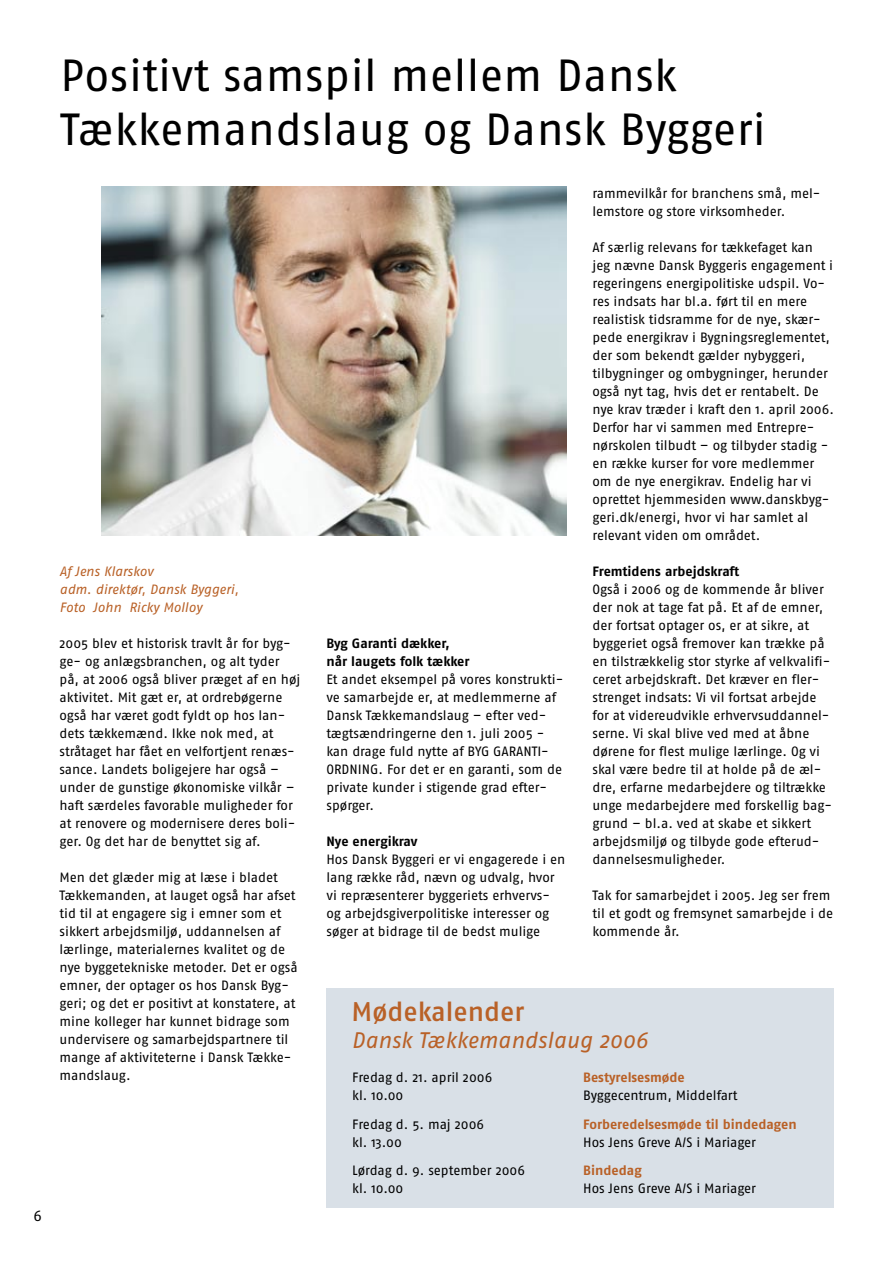
<style>
.page{position:relative;width:893px;height:1263px;background:#fff}
.page>*{position:absolute;margin:0;border:0;box-sizing:border-box;transform-origin:0 0}
.t1{font:45px/54px "Fago No";letter-spacing:.005em;color:#000}
.t2{font:27px "Fago No Med";color:#b96127}
.t3{font:italic 22.5px "Fago No";color:#b96127}
.t4{font:13.5px/18px "Fago No";letter-spacing:-.005em;color:#000}
.t5{font:700 13.5px/18px "Fago No";letter-spacing:-.005em;color:#000}
.t6{font:italic 13.5px/18px "Fago No";letter-spacing:-.005em;color:#b96127}
.t7{font:700 13.5px "Fago No";color:#b96127}
</style>
<div class="page">
<div style="left:326px;top:988px;width:507px;height:220px;background:#d9e0e7"></div>
<img style="left:101px;top:186px;width:466px;height:350px">
<h1 class="t1" style="left:61px;top:48px;width:707px">Positivt samspil mellem Dansk<br>Tækkemandslaug og Dansk Byggeri</h1>
<p class="t6" style="left:60px;top:562px;width:181px">Af Jens Klarskov<br>adm. direktør, Dansk Byggeri,<br>Foto John Ricky Molloy</p>
<p class="t4" style="left:60px;top:634px;width:242px">2005 blev et historisk travlt år for byg&shy;ge- og anlægsbranchen, og alt tyder på, at 2006 også bliver præget af en høj aktivitet. Mit gæt er, at ordrebøgerne også har været godt fyldt op hos lan&shy;dets tækkemænd. Ikke nok med, at stråtaget har fået en velfortjent renæs&shy;sance. Landets boligejere har også – under de gunstige økonomiske vilkår – haft særdeles favorable muligheder for at renovere og modernisere deres boli&shy;ger. Og det har de benyttet sig af.</p>
<p class="t4" style="left:60px;top:868px;width:240px">Men det glæder mig at læse i bladet Tækkemanden, at lauget også har afset tid til at engagere sig i emner som et sikkert arbejdsmiljø, uddannelsen af lærlinge, materialernes kvalitet og de nye byggetekniske metoder. Det er også emner, der optager os hos Dansk Byg&shy;geri; og det er positivt at konstatere, at mine kolleger har kunnet bidrage som undervisere og samarbejdspartnere til mange af aktiviteterne i Dansk Tække&shy;mandslaug.</p>
<p class="t5" style="left:326px;top:634px;width:145px">Byg Garanti dækker, når laugets folk tækker</p>
<p class="t4" style="left:326px;top:670px;width:238px">Et andet eksempel på vores konstrukti&shy;ve samarbejde er, at medlemmerne af<br>Dansk Tækkemandslaug – efter ved&shy;tægtsændringerne den 1. juli 2005 - kan drage fuld nytte af BYG GARANTI-<br>ORDNING. For det er en garanti, som de private kunder i stigende grad efter&shy;spørger.</p>
<p class="t5" style="left:326px;top:832px;width:93px">Nye energikrav</p>
<p class="t4" style="left:326px;top:850px;width:240px">Hos Dansk Byggeri er vi engagerede i en lang række råd, nævn og udvalg, hvor vi repræsenterer byggeriets erhvervs&shy;og arbejdsgiverpolitiske interesser og søger at bidrage til de bedst mulige</p>
<p class="t4" style="left:592px;top:184px;width:230px">rammevilkår for branchens små, mel&shy;lemstore og store virksomheder.</p>
<p class="t4" style="left:592px;top:238px;width:243px">Af særlig relevans for tækkefaget kan jeg nævne Dansk Byggeris engagement i regeringens energipolitiske udspil. Vo&shy;res indsats har bl.a. ført til en mere realistisk tidsramme for de nye, skær&shy;pede energikrav i Bygningsreglementet, der som bekendt gælder nybyggeri, tilbygninger og ombygninger, herunder også nyt tag, hvis det er rentabelt. De nye krav træder i kraft den 1. april 2006.<br>Derfor har vi sammen med Entrepre&shy;nørskolen tilbudt – og tilbyder stadig - en række kurser for vore medlemmer om de nye energikrav. Endelig har vi oprettet hjemmesiden www.danskbyg&shy;geri.dk/energi, hvor vi har samlet al relevant viden om området.</p>
<p class="t5" style="left:592px;top:562px;width:148px">Fremtidens arbejdskraft</p>
<p class="t4" style="left:592px;top:580px;width:241px">Også i 2006 og de kommende år bliver der nok at tage fat på. Et af de emner, der fortsat optager os, er at sikre, at byggeriet også fremover kan trække på en tilstrækkelig stor styrke af velkvalifi&shy;ceret arbejdskraft. Det kræver en fler&shy;strenget indsats: Vi vil fortsat arbejde for at videreudvikle erhvervsuddannel&shy;serne. Vi skal blive ved med at åbne dørene for flest mulige lærlinge. Og vi skal være bedre til at holde på de æl&shy;dre, erfarne medarbejdere og tiltrække unge medarbejdere med forskellig bag&shy;grund – bl.a. ved at skabe et sikkert arbejdsmiljø og tilbyde gode efterud&shy;dannelsesmuligheder.</p>
<p class="t4" style="left:592px;top:886px;width:242px">Tak for samarbejdet i 2005. Jeg ser frem til et godt og fremsynet samarbejde i de kommende år.</p>
<h2 class="t2" style="left:351px;top:996px;width:174px">Mødekalender</h2>
<h3 class="t3" style="left:351px;top:1028px;width:298px">Dansk Tækkemandslaug 2006</h3>
<p class="t4" style="left:352px;top:1068px;width:142px">Fredag d. 21. april 2006</p>
<p class="t7" style="left:583px;top:1070px;width:103px">Bestyrelsesmøde</p>
<p class="t4" style="left:352px;top:1086px;width:53px">kl. 10.00</p>
<p class="t4" style="left:583px;top:1086px;width:156px">Byggecentrum, Middelfart</p>
<p class="t4" style="left:352px;top:1115px;width:134px">Fredag d. 5. maj 2006</p>
<p class="t7" style="left:583px;top:1116px;width:215px">Forberedelsesmøde til bindedagen</p>
<p class="t4" style="left:352px;top:1133px;width:51px">kl. 13.00</p>
<p class="t4" style="left:583px;top:1133px;width:174px">Hos Jens Greve A/S i Mariager</p>
<p class="t4" style="left:352px;top:1161px;width:174px">Lørdag d. 9. september 2006</p>
<p class="t7" style="left:583px;top:1163px;width:60px">Bindedag</p>
<p class="t4" style="left:352px;top:1179px;width:53px">kl. 10.00</p>
<p class="t4" style="left:583px;top:1179px;width:174px">Hos Jens Greve A/S i Mariager</p>
</div>
